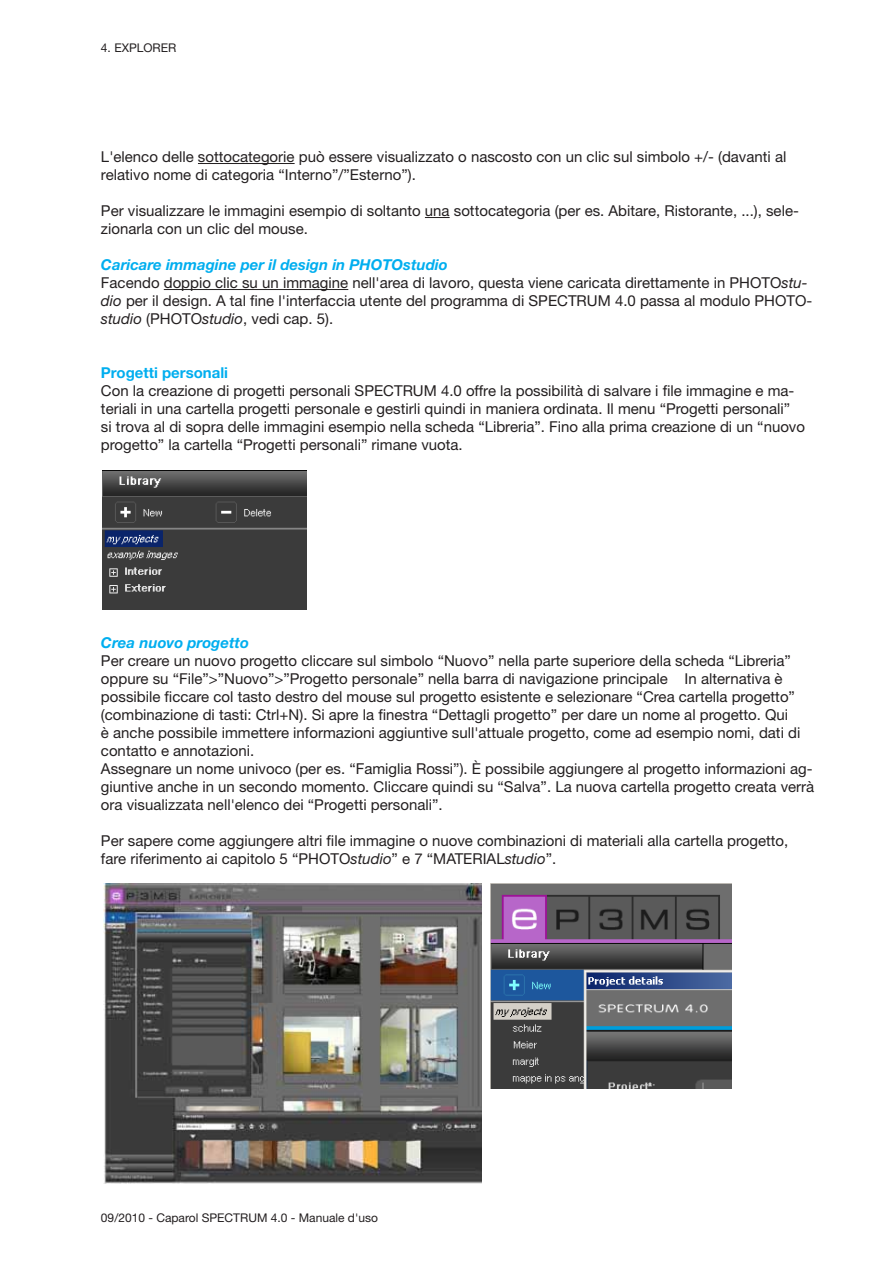
<style>
.page{position:relative;width:893px;height:1263px;background:#fff}
.page>*{position:absolute;margin:0;border:0;box-sizing:border-box;transform-origin:0 0}
.t1{font:15px/18px "Helvetica Neue LT";color:#231f20}
.t2{font:700 15px "Helvetica Neue LT";color:#00aeef}
.t3{font:italic 700 15px "Helvetica Neue LT";color:#00aeef}
.t4{font:12px "Helvetica Neue LT";color:#231f20}
.s1{font-weight:700;font-style:italic;color:#00aeef}
.s2{font-style:italic}
</style>
<div class="page">
<hr style="left:198px;top:163px;width:97px;height:1px;background:#231f20">
<svg style="left:425px;top:217px;width:25px;height:1px"></svg>
<hr style="left:164px;top:289px;width:184px;height:1px;background:#231f20">
<img style="left:103px;top:884px;width:379px;height:300px">
<img style="left:490px;top:884px;width:241px;height:204px">
<img style="left:102px;top:470px;width:205px;height:140px">
<p class="t4" style="left:101px;top:41px;width:77px">4. EXPLORER</p>
<p class="t1" style="left:101px;top:147px;width:687px">L'elenco delle sottocategorie può essere visualizzato o nascosto con un clic sul simbolo +/- (davanti al relativo nome di categoria “Interno”/”Esterno”).</p>
<p class="t1" style="left:101px;top:201px;width:699px">Per visualizzare le immagini esempio di soltanto una sottocategoria (per es. Abitare, Ristorante, ...), sele&shy;zionarla con un clic del mouse.</p>
<p class="t1" style="left:101px;top:255px;width:713px"><span class="s1">Caricare immagine per il design in PHOTOstudio<br></span>Facendo doppio clic su un immagine nell'area di lavoro, questa viene caricata direttamente in PHOTO<span class="s2">stu&shy;dio</span> per il design. A tal fine l'interfaccia utente del programma di SPECTRUM 4.0 passa al modulo PHOTO&shy;<span class="s2">studio</span> (PHOTO<span class="s2">studio</span>, vedi cap. 5).</p>
<p class="t2" style="left:101px;top:363px;width:129px">Progetti personali</p>
<p class="t1" style="left:101px;top:381px;width:706px">Con la creazione di progetti personali SPECTRUM 4.0 offre la possibilità di salvare i file immagine e ma&shy;teriali in una cartella progetti personale e gestirli quindi in maniera ordinata. Il menu “Progetti personali”<br>si trova al di sopra delle immagini esempio nella scheda “Libreria”. Fino alla prima creazione di un “nuovo progetto” la cartella “Progetti personali” rimane vuota.</p>
<p class="t3" style="left:101px;top:633px;width:150px">Crea nuovo progetto</p>
<p class="t1" style="left:101px;top:651px;width:715px">Per creare un nuovo progetto cliccare sul simbolo “Nuovo” nella parte superiore della scheda “Libreria” oppure su “File”&gt;”Nuovo”&gt;”Progetto personale” nella barra di navigazione principale In alternativa è possibile ficcare col tasto destro del mouse sul progetto esistente e selezionare “Crea cartella progetto” (combinazione di tasti: Ctrl+N). Si apre la finestra “Dettagli progetto” per dare un nome al progetto. Qui<br>è anche possibile immettere informazioni aggiuntive sull'attuale progetto, come ad esempio nomi, dati di contatto e annotazioni.<br>Assegnare un nome univoco (per es. “Famiglia Rossi”). È possibile aggiungere al progetto informazioni ag&shy;giuntive anche in un secondo momento. Cliccare quindi su “Salva”. La nuova cartella progetto creata verrà ora visualizzata nell'elenco dei “Progetti personali”.</p>
<p class="t1" style="left:101px;top:831px;width:689px">Per sapere come aggiungere altri file immagine o nuove combinazioni di materiali alla cartella progetto, fare riferimento ai capitolo 5 “PHOTO<span class="s2">studio</span>” e 7 “MATERIAL<span class="s2">studio</span>”.</p>
<p class="t4" style="left:101px;top:1210px;width:278px">09/2010 - Caparol SPECTRUM 4.0 - Manuale d'uso</p>
</div>
